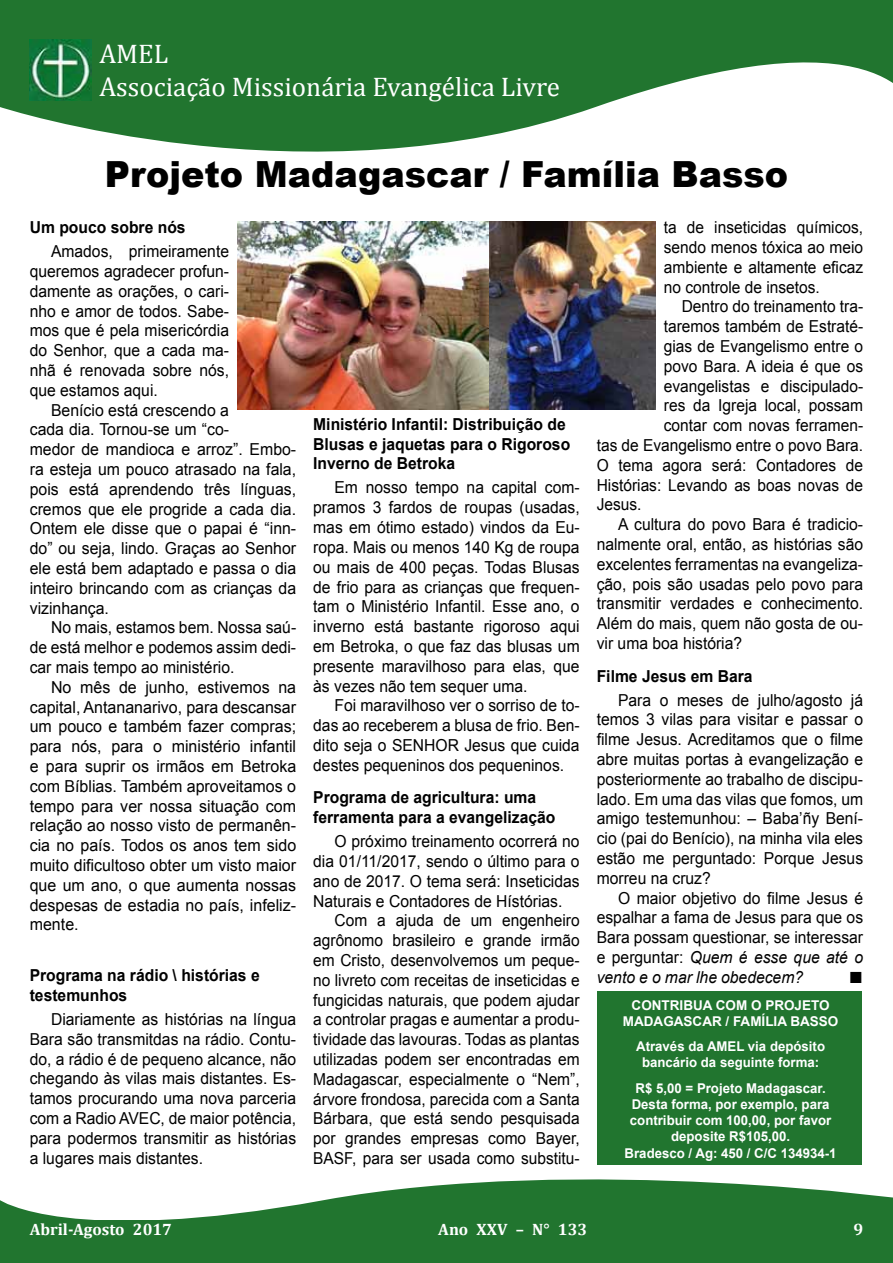
<style>
.page{position:relative;width:893px;height:1263px;background:#fff}
.page>*{position:absolute;margin:0;border:0;box-sizing:border-box;transform-origin:0 0}
.t1{font:900 36px "Arial";color:#000}
.t2{font:27px/32.4px "Cambria";color:#fff}
.t3{font:24px "Arial";color:#000}
.t4{font:16.5px/19.8px "Arial";color:#000;text-align:justify;scale:.95 1}
.t5{font:16.5px/19.8px "Arial";color:#000;text-align:justify;scale:.94 1}
.t6{font:16.5px/19.8px "Arial";color:#000;text-align:justify}
.t7{font:16.5px/19.8px "Arial";color:#000;scale:.96 1}
.t8{font:700 16.5px/19.8px "Arial";color:#000;scale:.95 1}
.t9{font:700 16.5px "Cambria";color:#fff}
.t10{font:700 13.5px/16.2px "Arial";color:#fff;text-align:center}
.s1{font-style:italic}
</style>
<div class="page">
<svg style="left:0;top:0;width:893px;height:152px;fill:#21752f"></svg>
<div style="left:99px;top:30px;width:479px;height:78px;background:#21752f"></div>
<img style="left:30px;top:40px;width:62px;height:61px">
<svg style="left:0;top:1179px;width:893px;height:84px;fill:#21752f"></svg>
<div style="left:30px;top:1220px;width:833px;height:14px;background:#21752f"></div>
<div style="left:597px;top:991px;width:265px;height:174px;background:#21752f"></div>
<img style="left:238px;top:221px;width:417px;height:188px">
<h2 class="t2" style="left:99px;top:38px;width:462px">AMEL<br>Associação Missionária Evangélica Livre</h2>
<h1 class="t1" style="left:105px;top:148px;width:685px">Projeto Madagascar / Família Basso</h1>
<p class="t8" style="left:30px;top:218px;width:166px">Um pouco sobre nós</p>
<p class="t4" style="left:30px;top:242px;width:211px;text-indent:21px">Amados, primeiramente queremos agradecer profun&shy;damente as orações, o cari&shy;nho e amor de todos. Sabe&shy;mos que é pela misericórdia do Senhor, que a cada ma&shy;nhã é renovada sobre nós, que estamos aqui.</p>
<p class="t7" style="left:30px;top:400px;width:279px;text-indent:21px">Benício está crescendo a<br>cada dia. Tornou-se um “co-<br>medor de mandioca e arroz”. Embo&shy;ra esteja um pouco atrasado na fala, pois está aprendendo três línguas, cremos que ele progride a cada dia.<br>Ontem ele disse que o papai é “inn&shy;do” ou seja, lindo. Graças ao Senhor ele está bem adaptado e passa o dia inteiro brincando com as crianças da vizinhança.</p>
<p class="t4" style="left:30px;top:618px;width:282px;text-indent:21px">No mais, estamos bem. Nossa saú&shy;de está melhor e podemos assim dedi&shy;car mais tempo ao ministério.</p>
<p class="t6" style="left:30px;top:677px;width:268px;text-indent:21px">No mês de junho, estivemos na capital, Antananarivo, para descansar um pouco e também fazer compras; para nós, para o ministério infantil e para suprir os irmãos em Betroka com Bíblias. Também aproveitamos o tempo para ver nossa situação com relação ao nosso visto de permanên&shy;cia no país. Todos os anos tem sido muito dificultoso obter um visto maior que um ano, o que aumenta nossas despesas de estadia no país, infeliz&shy;mente.</p>
<p class="t8" style="left:30px;top:966px;width:244px">Programa na rádio \ histórias e testemunhos</p>
<p class="t4" style="left:30px;top:1009px;width:282px;text-indent:21px">Diariamente as histórias na língua Bara são transmitdas na rádio. Contu&shy;do, a rádio é de pequeno alcance, não chegando às vilas mais distantes. Es&shy;tamos procurando uma nova parceria com a Radio AVEC, de maior potência, para podermos transmitir as histórias a lugares mais distantes.</p>
<p class="t5" style="left:664px;top:218px;width:214px">ta de inseticidas químicos, sendo menos tóxica ao meio ambiente e altamente eficaz no controle de insetos.</p>
<p class="t5" style="left:682px;top:297px;width:194px">Dentro do treinamento tra-</p>
<p class="t5" style="left:664px;top:317px;width:214px">taremos também de Estraté-</p>
<p class="t5" style="left:664px;top:336px;width:214px">gias de Evangelismo entre o</p>
<p class="t5" style="left:664px;top:356px;width:213px">povo Bara. A ideia é que os</p>
<p class="t5" style="left:664px;top:376px;width:214px">evangelistas e discipulado-</p>
<p class="t5" style="left:664px;top:396px;width:214px">res da Igreja local, possam</p>
<p class="t5" style="left:664px;top:416px;width:214px">contar com novas ferramen-</p>
<p class="t5" style="left:597px;top:435px;width:285px">tas de Evangelismo entre o povo Bara.</p>
<p class="t5" style="left:597px;top:455px;width:285px">O tema agora será: Contadores de</p>
<p class="t5" style="left:597px;top:475px;width:285px">Histórias: Levando as boas novas de</p>
<p class="t5" style="left:597px;top:495px;width:49px">Jesus.</p>
<p class="t4" style="left:618px;top:515px;width:260px">A cultura do povo Bara é tradicio-</p>
<p class="t4" style="left:597px;top:534px;width:282px">nalmente oral, então, as histórias são</p>
<p class="t4" style="left:597px;top:554px;width:282px">excelentes ferramentas na evangeliza-</p>
<p class="t4" style="left:597px;top:574px;width:282px">ção, pois são usadas pelo povo para</p>
<p class="t4" style="left:597px;top:594px;width:282px">transmitir verdades e conhecimento.</p>
<p class="t4" style="left:597px;top:614px;width:282px">Além do mais, quem não gosta de ou-</p>
<p class="t4" style="left:597px;top:633px;width:155px">vir uma boa história?</p>
<p class="t8" style="left:597px;top:666px;width:166px">Filme Jesus em Bara</p>
<p class="t4" style="left:597px;top:690px;width:282px;text-indent:21px">Para o meses de julho/agosto já temos 3 vilas para visitar e passar o filme Jesus. Acreditamos que o filme abre muitas portas à evangelização e posteriormente ao trabalho de discipu&shy;lado. Em uma das vilas que fomos, um amigo testemunhou: – Baba’ñy Bení&shy;cio (pai do Benício), na minha vila eles estão me perguntado: Porque Jesus morreu na cruz?</p>
<p class="t4" style="left:597px;top:888px;width:282px;text-indent:21px">O maior objetivo do filme Jesus é espalhar a fama de Jesus para que os Bara possam questionar, se interessar e perguntar: <span class="s1">Quem é esse que até o vento e o mar lhe obedecem?</span></p>
<p class="t8" style="left:313px;top:415px;width:272px">Ministério Infantil: Distribuição de<br>Blusas e jaquetas para o Rigoroso<br>Inverno de Betroka</p>
<p class="t4" style="left:313px;top:478px;width:282px;text-indent:21px">Em nosso tempo na capital com&shy;pramos 3 fardos de roupas (usadas, mas em ótimo estado) vindos da Eu&shy;ropa. Mais ou menos 140 Kg de roupa ou mais de 400 peças. Todas Blusas de frio para as crianças que frequen&shy;tam o Ministério Infantil. Esse ano, o inverno está bastante rigoroso aqui em Betroka, o que faz das blusas um presente maravilhoso para elas, que às vezes não tem sequer uma.</p>
<p class="t4" style="left:313px;top:696px;width:282px;text-indent:21px">Foi maravilhoso ver o sorriso de to&shy;das ao receberem a blusa de frio. Ben&shy;dito seja o SENHOR Jesus que cuida destes pequeninos dos pequeninos.</p>
<p class="t8" style="left:313px;top:788px;width:256px">Programa de agricultura: uma ferramenta para a evangelização</p>
<p class="t4" style="left:313px;top:832px;width:282px;text-indent:21px">O próximo treinamento ocorrerá no dia 01/11/2017, sendo o último para o ano de 2017. O tema será: Inseticidas Naturais e Contadores de Hístórias.</p>
<p class="t5" style="left:313px;top:911px;width:285px;text-indent:21px">Com a ajuda de um engenheiro agrônomo brasileiro e grande irmão em Cristo, desenvolvemos um peque&shy;no livreto com receitas de inseticidas e fungicidas naturais, que podem ajudar a controlar pragas e aumentar a produ&shy;tividade das lavouras. Todas as plantas utilizadas podem ser encontradas em Madagascar, especialmente o “Nem”, árvore frondosa, parecida com a Santa Bárbara, que está sendo pesquisada por grandes empresas como Bayer, BASF, para ser usada como substitu-</p>
<h3 class="t3" style="left:849px;top:959px;width:16px">■</h3>
<p class="t10" style="left:623px;top:997px;width:217px">CONTRIBUA COM O PROJETO<br>MADAGASCAR / FAMÍLIA BASSO</p>
<p class="t10" style="left:636px;top:1039px;width:190px">Através da AMEL via depósito bancário da seguinte forma:</p>
<p class="t10" style="left:625px;top:1080px;width:214px">R$ 5,00 = Projeto Madagascar.<br>Desta forma, por exemplo, para contribuir com 100,00, por favor deposite R$105,00.<br>Bradesco / Ag: 450 / C/C 134934-1</p>
<p class="t9" style="left:30px;top:1217px;width:144px">Abril-Agosto 2017</p>
<p class="t9" style="left:438px;top:1217px;width:150px">Ano XXV – N° 133</p>
<p class="t9" style="left:853px;top:1217px;width:11px">9</p>
</div>
